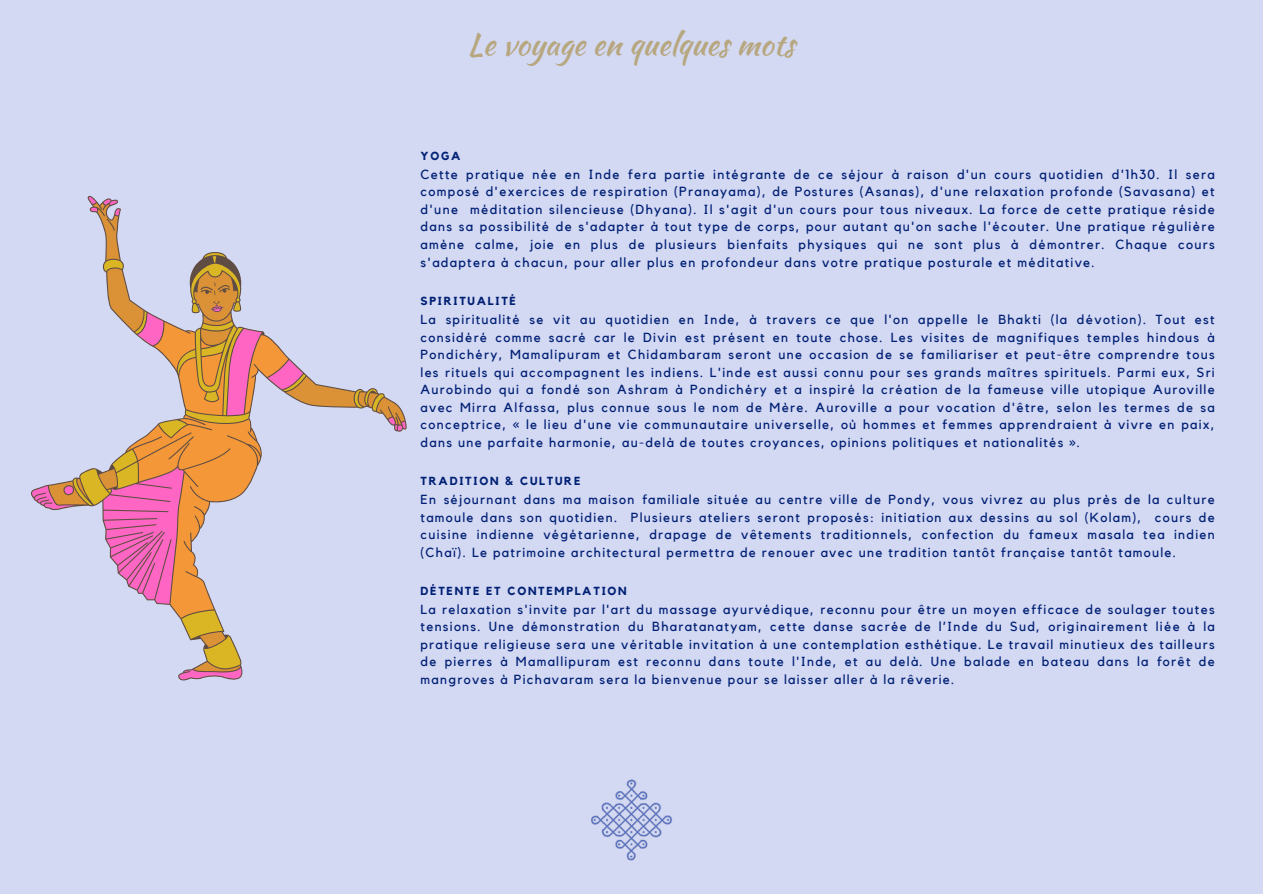
<style>
.page{position:relative;width:1263px;height:894px;background:#fff}
.page>*{position:absolute;margin:0;border:0;box-sizing:border-box;transform-origin:0 0}
.t1{font:30.6px "Kaushan Script";color:#b7a77f}
.t2{font:13.2px/17.5px "Kollektif";letter-spacing:.1em;color:#002074;text-align:justify}
.t3{font:700 11.7px "Kollektif";letter-spacing:.15em;color:#002074}
</style>
<div class="page">
<div style="left:0;top:0;width:1263px;height:893px;background:#d3d8f3"></div>
<img style="left:591px;top:779px;width:81px;height:82px">
<svg style="left:31px;top:196px;width:375px;height:485px"></svg>
<p class="t1" style="left:467px;top:22px;width:329px">Le voyage en quelques mots</p>
<p class="t3" style="left:421px;top:150px;width:41px">YOGA</p>
<p class="t2" style="left:421px;top:166px;width:796px">Cette pratique née en Inde fera partie intégrante de ce séjour à raison d'un cours quotidien d'1h30. Il sera composé d'exercices de respiration (Pranayama), de Postures (Asanas), d'une relaxation profonde (Savasana) et d'une méditation silencieuse (Dhyana). Il s'agit d'un cours pour tous niveaux. La force de cette pratique réside dans sa possibilité de s'adapter à tout type de corps, pour autant qu'on sache l'écouter. Une pratique régulière amène calme, joie en plus de plusieurs bienfaits physiques qui ne sont plus à démontrer. Chaque cours s'adaptera à chacun, pour aller plus en profondeur dans votre pratique posturale et méditative.</p>
<p class="t3" style="left:421px;top:295px;width:97px">SPIRITUALITÉ</p>
<p class="t2" style="left:421px;top:311px;width:796px">La spiritualité se vit au quotidien en Inde, à travers ce que l'on appelle le Bhakti (la dévotion). Tout est considéré comme sacré car le Divin est présent en toute chose. Les visites de magnifiques temples hindous à Pondichéry, Mamalipuram et Chidambaram seront une occasion de se familiariser et peut-être comprendre tous les rituels qui accompagnent les indiens. L'inde est aussi connu pour ses grands maîtres spirituels. Parmi eux, Sri Aurobindo qui a fondé son Ashram à Pondichéry et a inspiré la création de la fameuse ville utopique Auroville avec Mirra Alfassa, plus connue sous le nom de Mère. Auroville a pour vocation d'être, selon les termes de sa conceptrice, « le lieu d'une vie communautaire universelle, où hommes et femmes apprendraient à vivre en paix, dans une parfaite harmonie, au-delà de toutes croyances, opinions politiques et nationalités ».</p>
<p class="t3" style="left:421px;top:475px;width:161px">TRADITION &amp; CULTURE</p>
<p class="t2" style="left:421px;top:491px;width:796px">En séjournant dans ma maison familiale située au centre ville de Pondy, vous vivrez au plus près de la culture tamoule dans son quotidien. Plusieurs ateliers seront proposés: initiation aux dessins au sol (Kolam), cours de cuisine indienne végétarienne, drapage de vêtements traditionnels, confection du fameux masala tea indien (Chaï). Le patrimoine architectural permettra de renouer avec une tradition tantôt française tantôt tamoule.</p>
<p class="t3" style="left:421px;top:585px;width:208px">DÉTENTE ET CONTEMPLATION</p>
<p class="t2" style="left:421px;top:601px;width:796px">La relaxation s'invite par l'art du massage ayurvédique, reconnu pour être un moyen efficace de soulager toutes tensions. Une démonstration du Bharatanatyam, cette danse sacrée de l’Inde du Sud, originairement liée à la pratique religieuse sera une véritable invitation à une contemplation esthétique. Le travail minutieux des tailleurs de pierres à Mamallipuram est reconnu dans toute l'Inde, et au delà. Une balade en bateau dans la forêt de mangroves à Pichavaram sera la bienvenue pour se laisser aller à la rêverie.</p>
</div>
